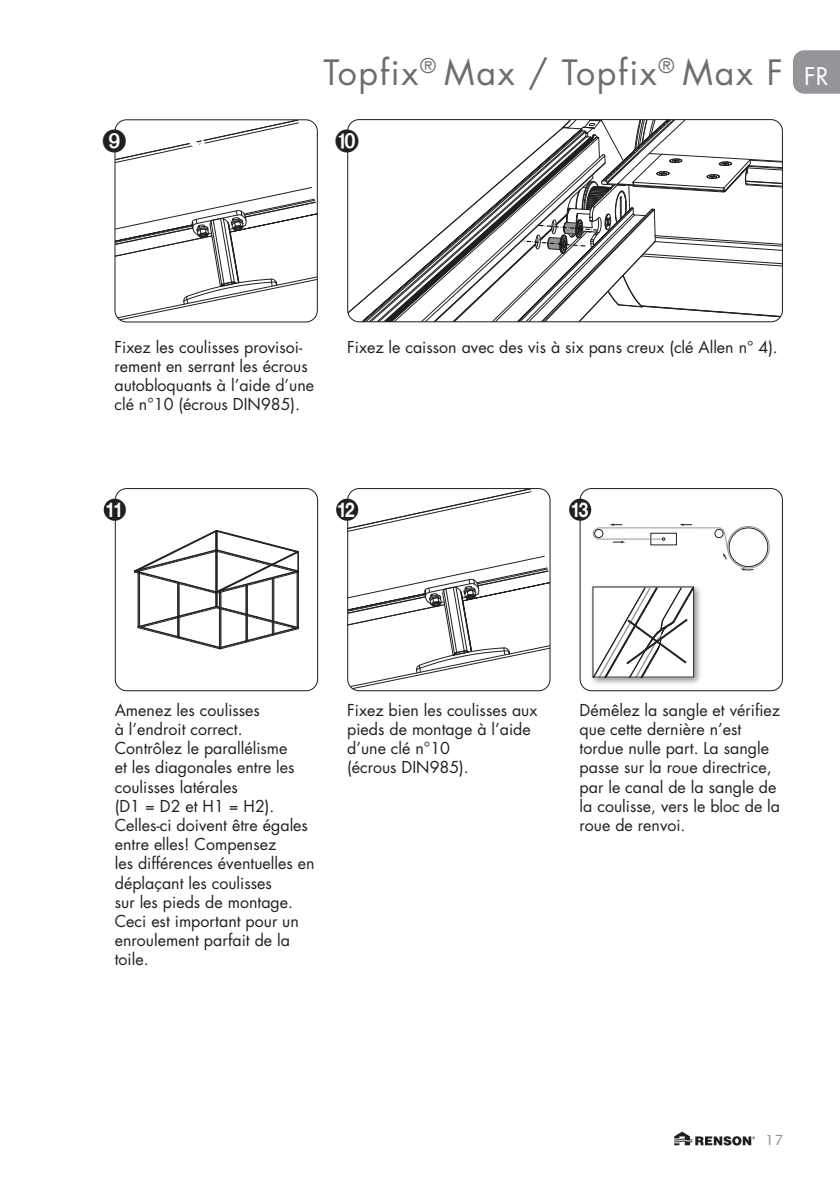
<style>
.page{position:relative;width:840px;height:1191px;background:#fff}
.page>*{position:absolute;margin:0;border:0;box-sizing:border-box;transform-origin:0 0}
.t1{font:34px "Futura Std";letter-spacing:.05em;color:#6c6d70}
.t2{font:23.8px "Futura Std";color:#fff}
.t3{font:700 20.4px "Helvetica Neue LT Std";color:#fff;scale:.84 1}
.body{font:16px/19.2px "Futura Std";color:#231f20}
.t4{font:14px "Lucida Sans";color:#939598}
</style>
<div class="page">
<svg style="left:674px;top:1131px;width:80px;height:14px"></svg>
<svg style="left:349px;top:490px;width:182px;height:42px"></svg>
<svg style="left:347px;top:556px;width:202px;height:134px"></svg>
<div style="left:347px;top:488px;width:203px;height:203px;border:1px solid #231f20;border-radius:11px"></div>
<svg style="left:116px;top:187px;width:201px;height:135px"></svg>
<div style="left:114px;top:119px;width:203px;height:203px;border:1px solid #231f20;border-radius:11px"></div>
<svg style="left:367px;top:120px;width:415px;height:202px"></svg>
<div style="left:347px;top:119px;width:435px;height:203px;border:1px solid #231f20;border-radius:11px"></div>
<svg style="left:134px;top:530px;width:165px;height:119px"></svg>
<div style="left:115px;top:488px;width:203px;height:203px;border:1px solid #231f20;border-radius:11px"></div>
<div style="left:728px;top:527px;width:39px;height:40px;border:1px solid #231f20;border-radius:50%"></div>
<div style="left:714px;top:529px;width:9px;height:9px;border:1px solid #231f20;border-radius:50%"></div>
<div style="left:594px;top:529px;width:9px;height:9px;border:1px solid #231f20;border-radius:50%"></div>
<div style="left:726px;top:526px;width:43px;height:42px;border:1px solid #939598;border-radius:50%"></div>
<div style="left:650px;top:533px;width:26px;height:12px;border:1px solid #231f20"></div>
<svg style="left:612px;top:541px;width:13px;height:2px"></svg>
<svg style="left:679px;top:523px;width:12px;height:3px"></svg>
<svg style="left:723px;top:553px;width:3px;height:7px"></svg>
<svg style="left:609px;top:523px;width:13px;height:3px"></svg>
<svg style="left:740px;top:568px;width:13px;height:3px"></svg>
<div style="left:592px;top:527px;width:132px;height:12px;border:1px solid #939598;border-radius:6px"></div>
<div style="left:579px;top:488px;width:203px;height:203px;border:1px solid #231f20;border-radius:11px"></div>
<div style="left:104px;top:498px;width:22px;height:23px;background:#231f20;border-radius:50%"></div>
<div style="left:336px;top:498px;width:22px;height:23px;background:#231f20;border-radius:50%"></div>
<div style="left:568px;top:498px;width:23px;height:23px;background:#231f20;border-radius:50%"></div>
<div style="left:589px;top:583px;width:113px;height:103px;background:#231f20;opacity:.5"></div>
<svg style="left:592px;top:587px;width:101px;height:91px"></svg>
<svg style="left:793px;top:50px;width:46px;height:44px;background:#97999c"></svg>
<svg style="left:114px;top:119px;width:185px;height:61px"></svg>
<svg style="left:347px;top:129px;width:2px;height:23px"></svg>
<h1 class="t1" style="left:323px;top:51px;width:461px">Topfix<sup>®</sup> Max / Topfix<sup>®</sup> Max F</h1>
<h2 class="t2" style="left:803px;top:61px;width:26px">fr</h2>
<p class="body" style="left:114px;top:337px;width:189px">Fixez les coulisses provisoi-</p>
<p class="body" style="left:347px;top:337px;width:432px">Fixez le caisson avec des vis à six pans creux (clé Allen n° 4).</p>
<p class="body" style="left:114px;top:356px;width:201px">rement en serrant les écrous autobloquants à l’aide d’une clé n°10 (écrous DIN985).</p>
<p class="t3" style="left:105px;top:497px;width:22px">11</p>
<p class="t3" style="left:337px;top:497px;width:22px">12</p>
<p class="t3" style="left:570px;top:497px;width:22px">13</p>
<p class="body" style="left:115px;top:700px;width:181px">Amenez les coulisses<br>à l’endroit correct.<br>Contrôlez le parallélisme et les diagonales entre les coulisses latérales</p>
<p class="body" style="left:115px;top:796px;width:195px">(D1 = D2 et H1 = H2).<br>Celles-ci doivent être égales entre elles! Compensez</p>
<p class="body" style="left:115px;top:854px;width:201px">les différences éventuelles en</p>
<p class="body" style="left:115px;top:873px;width:185px">déplaçant les coulisses<br>sur les pieds de montage.<br>Ceci est important pour un enroulement parfait de la toile.</p>
<p class="body" style="left:347px;top:700px;width:192px">Fixez bien les coulisses aux pieds de montage à l’aide d’une clé n°10</p>
<p class="body" style="left:347px;top:758px;width:123px">(écrous DIN985).</p>
<p class="body" style="left:579px;top:700px;width:202px">Démêlez la sangle et vérifiez que cette dernière n’est tordue nulle part. La sangle</p>
<p class="body" style="left:579px;top:758px;width:202px">passe sur la roue directrice, par le canal de la sangle de la coulisse, vers le bloc de la roue de renvoi.</p>
<p class="t4" style="left:765px;top:1131px;width:19px">17</p>
</div>
